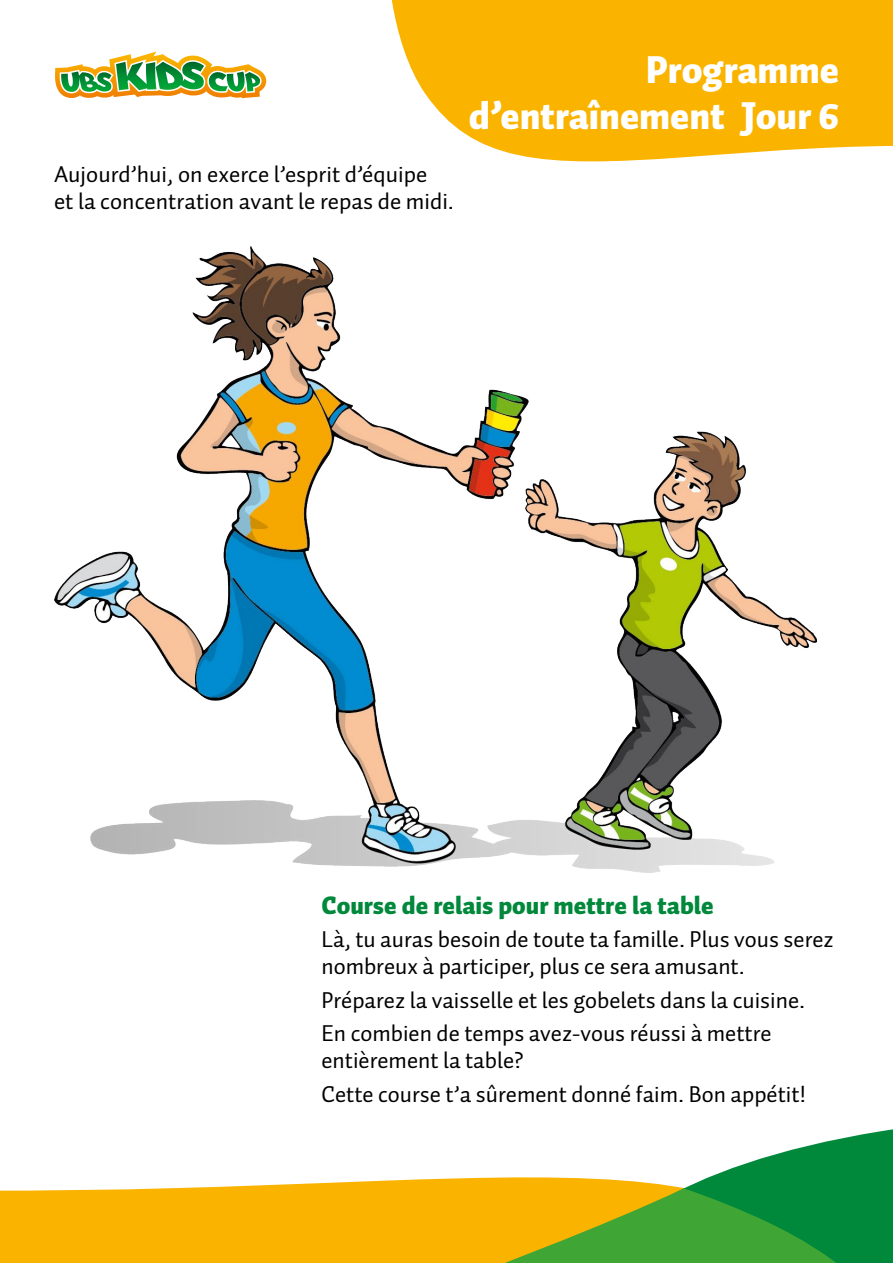
<style>
.page{position:relative;width:893px;height:1263px;background:#fff}
.page>*{position:absolute;margin:0;border:0;box-sizing:border-box;transform-origin:0 0}
.t1{font:900 38.1px/45.8px "Auto Pro";color:#fff;text-align:right}
.t2{font:900 24.9px "Auto Pro";color:#00883b}
.t3{font:23.25px/27.5px "Auto Pro";color:#000}
</style>
<div class="page">
<svg style="left:391px;top:0;width:502px;height:162px;background:#fabc1c"></svg>
<img style="left:54px;top:247px;width:763px;height:625px">
<svg style="left:55px;top:51px;width:211px;height:47px"></svg>
<svg style="left:0;top:1178px;width:461px;height:85px;fill:#fab400"></svg>
<svg style="left:461px;top:1129px;width:432px;height:59px"></svg>
<svg style="left:227px;top:1188px;width:666px;height:75px;background:#9ca818"></svg>
<p class="t3" style="left:54px;top:160px;width:402px">Aujourd’hui, on exerce l’esprit d’équipe<br>et la concentration avant le repas de midi.</p>
<h1 class="t1" style="left:469px;top:47px;width:372px">Programme d’entraînement Jour 6</h1>
<p class="t2" style="left:321px;top:887px;width:394px">Course de relais pour mettre la table</p>
<p class="t3" style="left:321px;top:925px;width:514px">Là, tu auras besoin de toute ta famille. Plus vous serez nombreux à participer, plus ce sera amusant.</p>
<p class="t3" style="left:321px;top:983px;width:485px;line-height:33.3px">Préparez la vaisselle et les gobelets dans la cuisine.<br>En combien de temps avez-vous réussi à mettre</p>
<p class="t3" style="left:321px;top:1043px;width:486px;line-height:33.3px">entièrement la table?<br>Cette course t’a sûrement donné faim. Bon appétit!</p>
</div>
